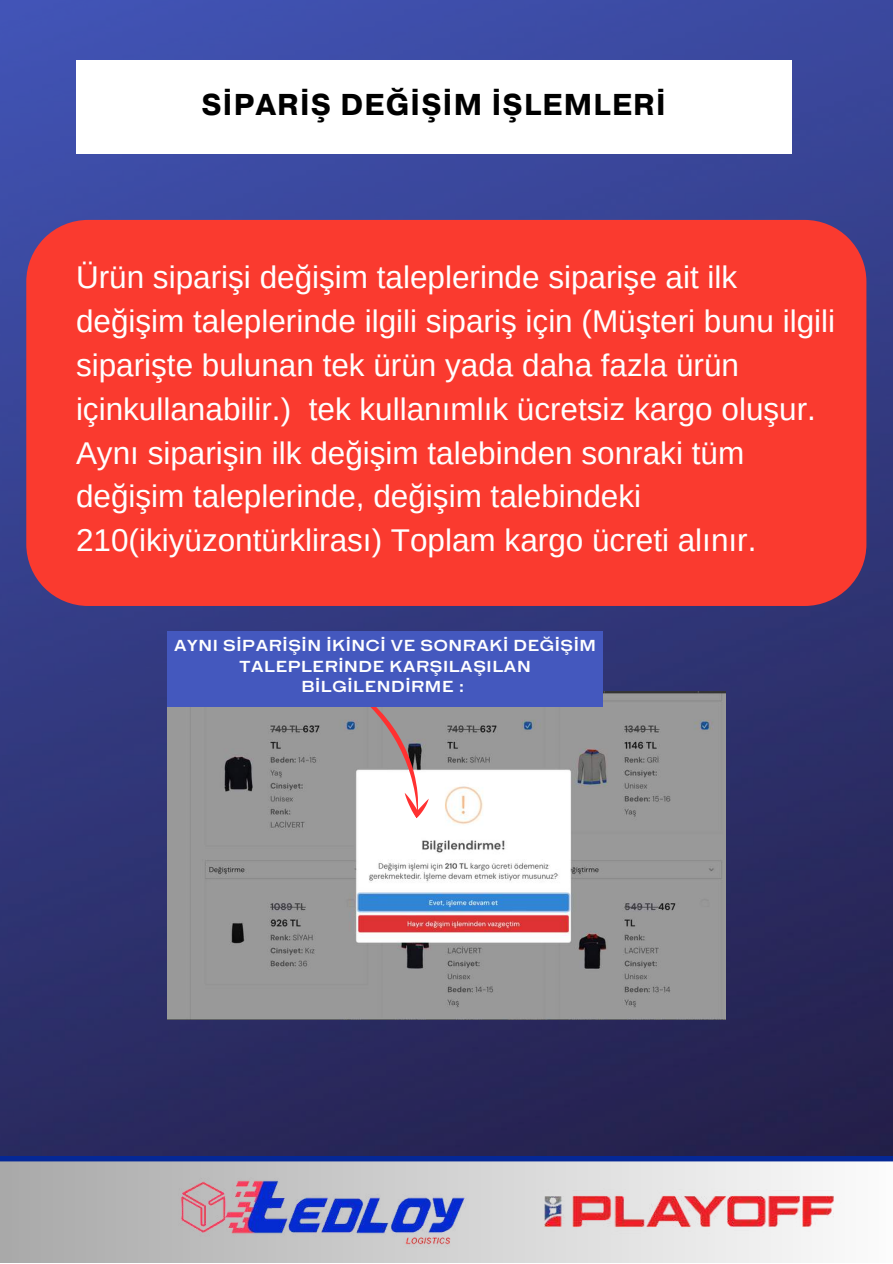
<style>
.page{position:relative;width:893px;height:1264px;background:#fff}
.page>*{position:absolute;margin:0;border:0;box-sizing:border-box;transform-origin:0 0}
.t1{font:31.5px/43.8px "Arimo";color:#fff}
.t2{font:700 30px "Pragmatica";letter-spacing:.04em;color:#000}
.t3{font:700 15px/20.2px "HK Gothic";letter-spacing:.045em;color:#fff;text-align:center}
</style>
<div class="page">
<img style="left:0;top:0;width:892px;height:1156px">
<div style="left:76px;top:60px;width:715px;height:93px;background:#fff"></div>
<div style="left:26px;top:220px;width:840px;height:386px;background:#fa3a2f"></div>
<img style="left:167px;top:691px;width:558px;height:328px">
<svg style="left:325px;top:706px;width:119px;height:112px"></svg>
<div style="left:167px;top:631px;width:436px;height:75px;background:#4458be"></div>
<svg style="left:0;top:1156px;width:892px;height:106px"></svg>
<img style="left:162px;top:1156px;width:341px;height:106px">
<img style="left:503px;top:1165px;width:351px;height:89px">
<p class="t2" style="left:201px;top:85px;width:465px">SİPARİŞ DEĞİŞİM İŞLEMLERİ</p>
<p class="t1" style="left:76px;top:255px;width:760px">Ürün siparişi değişim taleplerinde siparişe ait ilk değişim taleplerinde ilgili sipariş için (Müşteri bunu ilgili siparişte bulunan tek ürün yada daha fazla ürün içinkullanabilir.) tek kullanımlık ücretsiz kargo oluşur.<br>Aynı siparişin ilk değişim talebinden sonraki tüm değişim taleplerinde, değişim talebindeki 210(ikiyüzontürklirası) Toplam kargo ücreti alınır.</p>
<p class="t3" style="left:174px;top:637px;width:423px">AYNI SİPARİŞİN İKİNCİ VE SONRAKİ DEĞİŞİM<br>TALEPLERİNDE KARŞILAŞILAN<br>BİLGİLENDİRME :</p>
</div>
